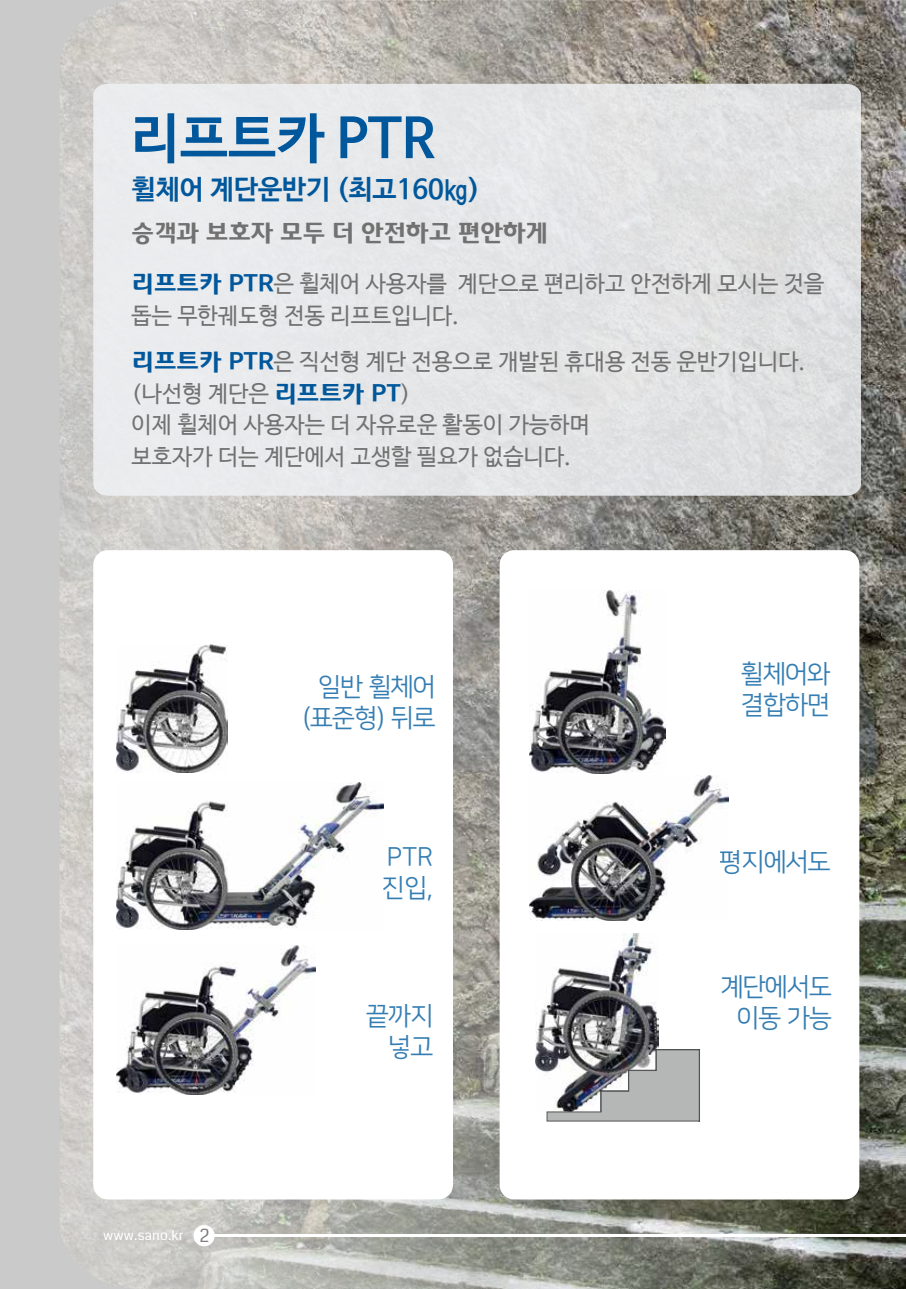
<style>
.page{position:relative;width:906px;height:1289px;background:#fff}
.page>*{position:absolute;margin:0;border:0;box-sizing:border-box;transform-origin:0 0}
.t1{font:700 54px "Nanum Barun Gothic";color:#00579b}
.t2{font:700 27px "Nanum Barun Gothic";color:#00579b}
.t3{font:25.65px/30.8px "Nanum Square ac R";color:#005da0;text-align:right}
.t4{font:22.65px/31.5px "Nanum Barun Gothic";letter-spacing:.01em;color:#727171}
.t5{font:700 22.5px "Daum Semi";color:#727171}
.t6{font:13.5px "Coda";letter-spacing:.015em;color:#fff}
.s1{font-family:"Daum Semi";font-weight:700;font-size:22.5px;color:#00579b}
.s2{font-size:18.15px;color:#7d7d7d}
</style>
<div class="page">
<img style="left:139px;top:0;width:767px;height:1288px">
<svg style="left:139px;top:84px;width:722px;height:411px;background:#e4e5e6"></svg>
<svg style="left:0;top:0;width:139px;height:1288px;background:#cfcfcf"></svg>
<hr style="left:209px;top:1233px;width:697px;height:3px;background:#fff">
<div style="left:193px;top:1224px;width:22px;height:22px;background:#fff;border-radius:50%"></div>
<div style="left:93px;top:550px;width:360px;height:649px;background:#fff;border-radius:15px"></div>
<div style="left:499px;top:550px;width:360px;height:649px;background:#fff;border-radius:15px"></div>
<img style="left:116px;top:645px;width:111px;height:128px">
<img style="left:116px;top:782px;width:268px;height:147px">
<img style="left:116px;top:945px;width:199px;height:149px">
<img style="left:529px;top:591px;width:136px;height:182px">
<img style="left:529px;top:775px;width:200px;height:145px">
<img style="left:536px;top:933px;width:123px;height:139px">
<svg style="left:546px;top:1048px;width:154px;height:74px"></svg>
<h1 class="t1" style="left:132px;top:110px;width:304px">리프트카 PTR</h1>
<p class="t2" style="left:132px;top:175px;width:350px">휠체어 계단운반기 (최고160㎏)</p>
<p class="t5" style="left:132px;top:220px;width:418px">승객과 보호자 모두 더 안전하고 편안하게</p>
<p class="t4" style="left:132px;top:269px;width:694px"><span class="s1">리프트카 PTR</span>은 휠체어 사용자를 계단으로 편리하고 안전하게 모시는 것을 돕는 무한궤도형 전동 리프트입니다.</p>
<p class="t4" style="left:132px;top:347px;width:675px"><span class="s1">리프트카 PTR</span>은 직선형 계단 전용으로 개발된 휴대용 전동 운반기입니다. (나선형 계단은 <span class="s1">리프트카 PT</span>)<br>이제 휠체어 사용자는 더 자유로운 활동이 가능하며<br>보호자가 더는 계단에서 고생할 필요가 없습니다.</p>
<p class="t6" style="left:103px;top:1225px;width:108px">www.sano.kr <span class="s2">2</span></p>
<p class="t3" style="left:302px;top:672px;width:134px">일반 휠체어 (표준형) 뒤로</p>
<p class="t3" style="left:383px;top:842px;width:52px;text-align:left">PTR 진입,</p>
<p class="t3" style="left:366px;top:1001px;width:68px">끝까지 넣고</p>
<p class="t3" style="left:741px;top:659px;width:90px;text-align:left">휠체어와 결합하면</p>
<p class="t3" style="left:720px;top:847px;width:112px">평지에서도</p>
<p class="t3" style="left:721px;top:972px;width:112px">계단에서도 이동 가능</p>
</div>
